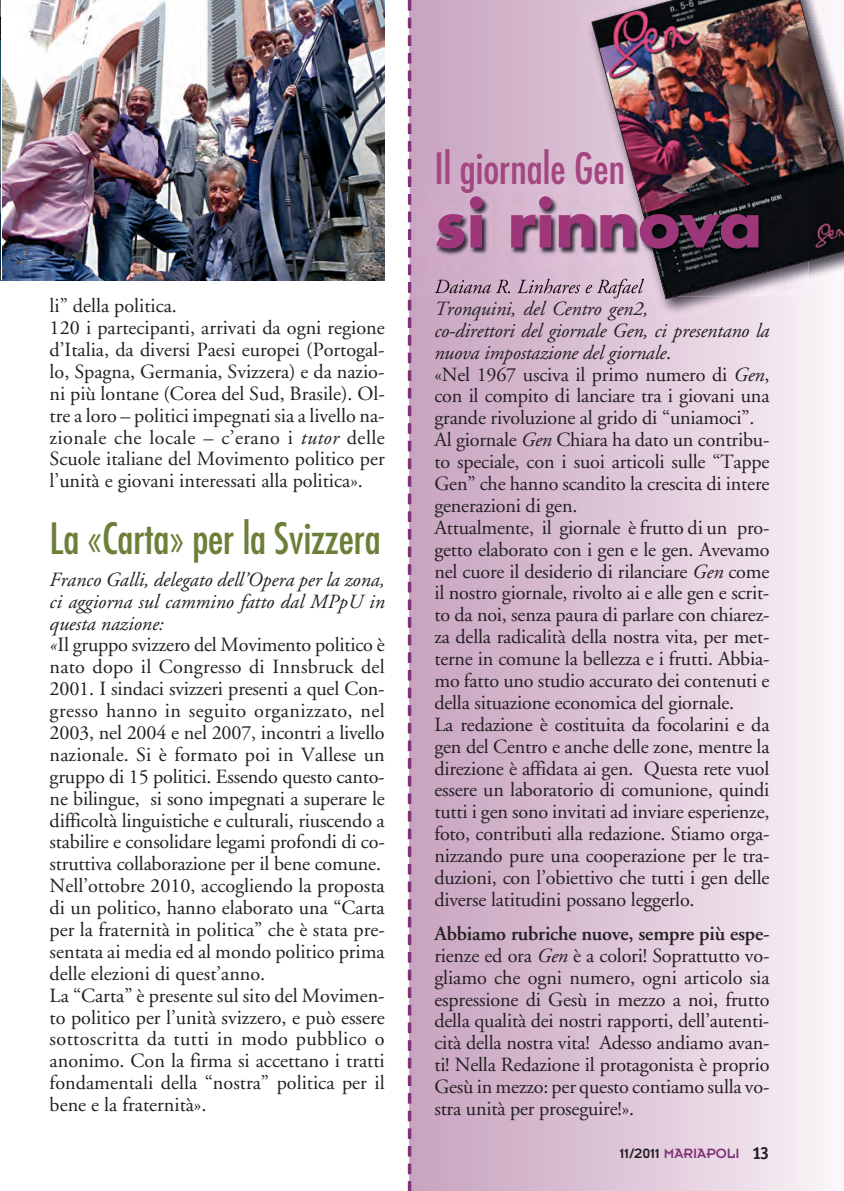
<style>
.page{position:relative;width:844px;height:1191px;background:#fff}
.page>*{position:absolute;margin:0;border:0;box-sizing:border-box;transform-origin:0 0}
.t1{font:700 63px "Futura";color:#9e377a}
.t2{font:condensed 42px "Futura";letter-spacing:-.005em;color:#6c7f38}
.t3{font:condensed 42px "Futura";color:#a44681}
.t4{font:20.12px/21.9px "Adobe Garamond";letter-spacing:-.01em;color:#231f20}
.t5{font:14.88px "Insignia";color:#7f3476}
.s1{font-style:italic}
.s2{font-weight:600}
.s3{color:#231f20}
.s4{font-family:"Officina Sans";font-weight:700;font-size:17.5px;color:#231f20}
</style>
<div class="page">
<div style="left:409px;top:0;width:434px;height:1191px;background:linear-gradient(to right,#c69fbd,#f9f2f7)"></div>
<svg style="left:408px;top:0;width:3px;height:1191px;background:#a36c9b"></svg>
<img style="left:578px;top:0;width:265px;height:324px">
<img style="left:590px;top:0;width:253px;height:300px">
<img style="left:2px;top:0;width:382px;height:280px">
<img style="left:407px;top:183px;width:215px;height:113px">
<img style="left:408px;top:183px;width:3px;height:110px">
<img style="left:434px;top:280px;width:66px;height:13px">
<img style="left:622px;top:183px;width:12px;height:113px">
<img style="left:634px;top:183px;width:1px;height:113px">
<img style="left:635px;top:183px;width:173px;height:113px">
<p class="t4" style="left:50px;top:297px;width:336px">li” della politica.<br>120 i partecipanti, arrivati da ogni regione d’Italia, da diversi Paesi europei (Portogal&shy;lo, Spagna, Germania, Svizzera) e da nazio&shy;ni più lontane (Corea del Sud, Brasile). Ol&shy;tre a loro – politici impegnati sia a livello na&shy;zionale che locale – c’erano i <span class="s1">tutor</span> delle Scuole italiane del Movimento politico per l’unità e giovani interessati alla politica».</p>
<p class="t2" style="left:50px;top:513px;width:332px">La «Carta» per la Svizzera</p>
<p class="t4" style="left:50px;top:570px;width:336px"><span class="s1">Franco Galli, delegato dell’Opera per la zona, ci aggiorna sul cammino fatto dal MPpU in questa nazione:<br>«</span>Il gruppo svizzero del Movimento politico è nato dopo il Congresso di Innsbruck del 2001. I sindaci svizzeri presenti a quel Con&shy;gresso hanno in seguito organizzato, nel 2003, nel 2004 e nel 2007, incontri a livello nazionale. Si è formato poi in Vallese un gruppo di 15 politici. Essendo questo canto&shy;ne bilingue, si sono impegnati a superare le difficoltà linguistiche e culturali, riuscendo a stabilire e consolidare legami profondi di co&shy;struttiva collaborazione per il bene comune.<br>Nell’ottobre 2010, accogliendo la proposta di un politico, hanno elaborato una “Carta per la fraternità in politica” che è stata pre&shy;sentata ai media ed al mondo politico prima delle elezioni di quest’anno.<br>La “Carta” è presente sul sito del Movimen&shy;to politico per l’unità svizzero, e può essere sottoscritta da tutti in modo pubblico o anonimo. Con la firma si accettano i tratti fondamentali della “nostra” politica per il bene e la fraternità».</p>
<p class="t3" style="left:434px;top:143px;width:192px">Il giornale Gen</p>
<p class="t1" style="left:434px;top:182px;width:329px">si rinnova</p>
<p class="t4" style="left:434px;top:299px;width:336px"><span class="s1">Tronquini, del Centro gen2,<br>co-direttori del giornale Gen, ci presentano la nuova impostazione del giornale</span>.<br>«Nel 1967 usciva il primo numero di <span class="s1">Gen</span>, con il compito di lanciare tra i giovani una grande rivoluzione al grido di “uniamoci”.<br>Al giornale <span class="s1">Gen</span> Chiara ha dato un contribu&shy;to speciale, con i suoi articoli sulle “Tappe Gen” che hanno scandito la crescita di intere generazioni di gen.<br>Attualmente, il giornale è frutto di un pro&shy;getto elaborato con i gen e le gen. Avevamo nel cuore il desiderio di rilanciare <span class="s1">Gen</span> come il nostro giornale, rivolto ai e alle gen e scrit&shy;to da noi, senza paura di parlare con chiarez&shy;za della radicalità della nostra vita, per met&shy;terne in comune la bellezza e i frutti. Abbia&shy;mo fatto uno studio accurato dei contenuti e della situazione economica del giornale.<br>La redazione è costituita da focolarini e da gen del Centro e anche delle zone, mentre la direzione è affidata ai gen. Questa rete vuol essere un laboratorio di comunione, quindi tutti i gen sono invitati ad inviare esperienze, foto, contributi alla redazione. Stiamo orga&shy;nizzando pure una cooperazione per le tra&shy;duzioni, con l’obiettivo che tutti i gen delle diverse latitudini possano leggerlo.</p>
<p class="t4" style="left:434px;top:924px;width:336px;text-align:justify"><span class="s2">Abbiamo rubriche nuove, sempre più espe&shy;</span>rienze ed ora <span class="s1">Gen</span> è a colori! Soprattutto vo&shy;gliamo che ogni numero, ogni articolo sia espressione di Gesù in mezzo a noi, frutto della qualità dei nostri rapporti, dell’autenti&shy;cità della nostra vita! Adesso andiamo avan&shy;ti! Nella Redazione il protagonista è proprio Gesù in mezzo: per questo contiamo sulla vo&shy;stra unità per proseguire!».</p>
<p class="t5" style="left:619px;top:1148px;width:151px"><span class="s3">11/2011</span> MARIAPOLI <span class="s4">13</span></p>
</div>
